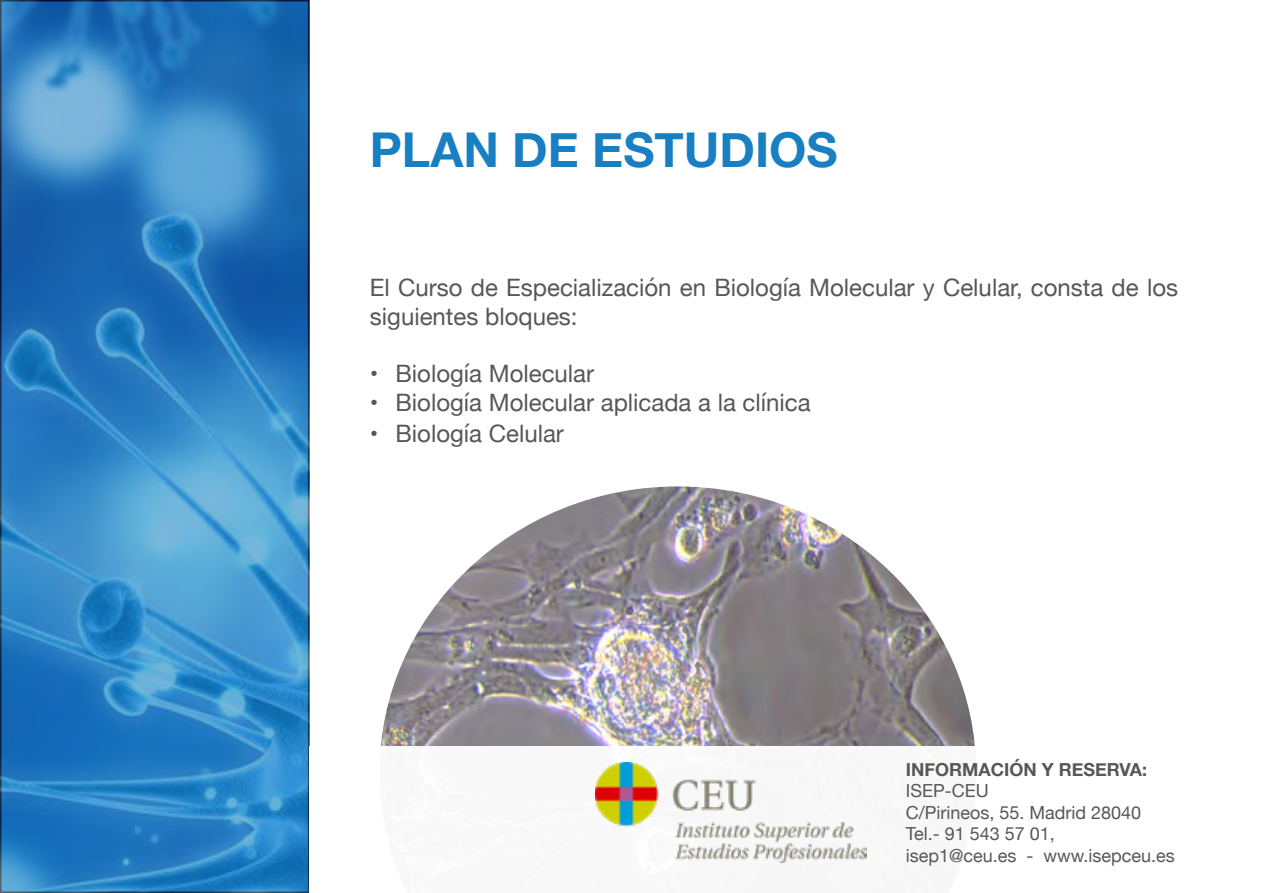
<style>
.page{position:relative;width:1263px;height:893px;background:#fff}
.page>*{position:absolute;margin:0;border:0;box-sizing:border-box;transform-origin:0 0}
.t1{font:700 48px "Helvetica Neue";color:#187fc2}
.t2{font:24px/28.8px "Helvetica Neue";color:#575756}
.t3{font:18px/21.6px "Helvetica Neue";color:#575756}
.t4{font:700 18px "Helvetica Neue";color:#575756}
</style>
<div class="page">
<img style="left:0;top:0;width:309px;height:893px">
<img style="left:380px;top:486px;width:595px;height:260px">
<img style="left:595px;top:762px;width:271px;height:100px">
<h1 class="t1" style="left:370px;top:112px;width:469px">PLAN DE ESTUDIOS</h1>
<p class="t2" style="left:370px;top:274px;width:810px">El Curso de Especialización en Biología Molecular y Celular, consta de los siguientes bloques:</p>
<p class="t2" style="left:370px;top:361px;width:226px">• Biología Molecular</p>
<p class="t2" style="left:370px;top:390px;width:442px">• Biología Molecular aplicada a la clínica</p>
<p class="t2" style="left:370px;top:420px;width:195px">• Biología Celular</p>
<p class="t4" style="left:906px;top:755px;width:243px">INFORMACIÓN Y RESERVA:</p>
<p class="t3" style="left:906px;top:781px;width:271px">ISEP-CEU<br>C/Pirineos, 55. Madrid 28040<br>Tel.- 91 543 57 01,<br>isep1@ceu.es - www.isepceu.es</p>
</div>
